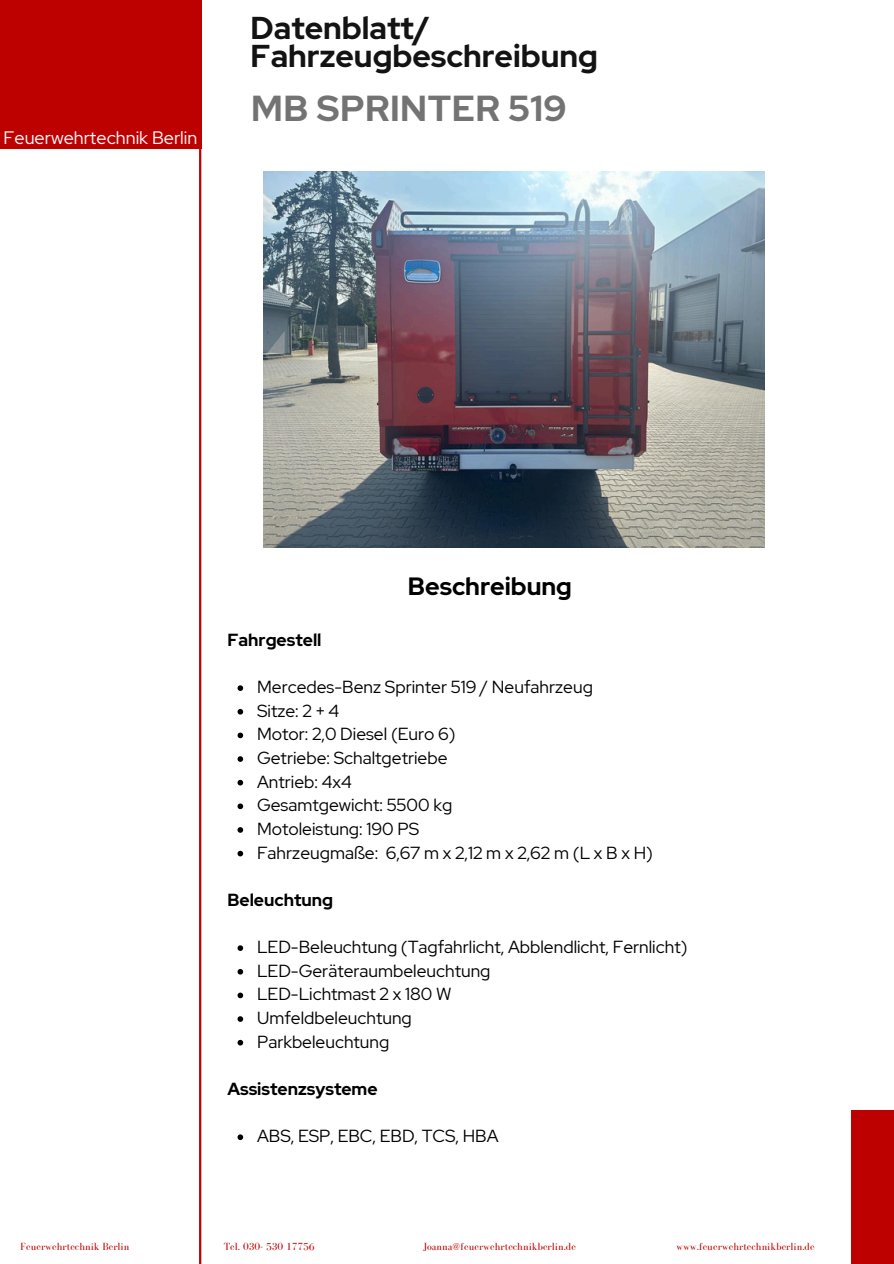
<style>
.page{position:relative;width:894px;height:1264px;background:#fff}
.page>*{position:absolute;margin:0;border:0;box-sizing:border-box;transform-origin:0 0}
.t1{font:700 36px "Red Hat Display";letter-spacing:.015em;color:#737373}
.t2{font:700 31.5px/28.2px "Red Hat Display";color:#131313}
.t3{font:700 24.9px "Red Hat Display";color:#000}
.t4{font:18px "Red Hat Display";color:#fff}
.t5{font:17.4px "Red Hat Display";color:#000}
.t6{font:700 17.4px "Red Hat Display";color:#000}
.t7{font:10.65px "Bodoni FLF";color:#bd0000}
</style>
<div class="page">
<div style="left:0;top:0;width:201px;height:149px;background:#bd0000"></div>
<div style="left:850px;top:1110px;width:43px;height:153px;background:#bd0000"></div>
<hr style="left:199px;top:149px;width:2px;height:1114px;background:#bd0000">
<img style="left:263px;top:172px;width:501px;height:376px">
<svg style="left:237px;top:685px;width:6px;height:6px"></svg>
<svg style="left:237px;top:709px;width:6px;height:5px"></svg>
<svg style="left:237px;top:732px;width:6px;height:6px"></svg>
<svg style="left:237px;top:756px;width:6px;height:5px"></svg>
<svg style="left:237px;top:779px;width:6px;height:6px"></svg>
<svg style="left:237px;top:803px;width:6px;height:6px"></svg>
<svg style="left:237px;top:827px;width:6px;height:5px"></svg>
<svg style="left:237px;top:850px;width:6px;height:6px"></svg>
<svg style="left:237px;top:945px;width:6px;height:5px"></svg>
<svg style="left:237px;top:969px;width:6px;height:5px"></svg>
<svg style="left:237px;top:992px;width:6px;height:6px"></svg>
<svg style="left:237px;top:1016px;width:6px;height:5px"></svg>
<svg style="left:237px;top:1039px;width:6px;height:6px"></svg>
<svg style="left:237px;top:1134px;width:6px;height:5px"></svg>
<p class="t4" style="left:4px;top:126px;width:195px">Feuerwehrtechnik Berlin</p>
<h2 class="t2" style="left:250px;top:14px;width:349px">Datenblatt/<br>Fahrzeugbeschreibung</h2>
<h1 class="t1" style="left:251px;top:85px;width:316px">MB SPRINTER 519</h1>
<h4 class="t3" style="left:408px;top:570px;width:165px">Beschreibung</h4>
<p class="t6" style="left:227px;top:628px;width:96px">Fahrgestell</p>
<p class="t5" style="left:257px;top:675px;width:337px">Mercedes-Benz Sprinter 519 / Neufahrzeug</p>
<p class="t5" style="left:257px;top:699px;width:84px">Sitze: 2 + 4</p>
<p class="t5" style="left:257px;top:722px;width:200px">Motor: 2,0 Diesel (Euro 6)</p>
<p class="t5" style="left:257px;top:746px;width:192px">Getriebe: Schaltgetriebe</p>
<p class="t5" style="left:257px;top:770px;width:96px">Antrieb: 4x4</p>
<p class="t5" style="left:257px;top:793px;width:197px">Gesamtgewicht: 5500 kg</p>
<p class="t5" style="left:257px;top:817px;width:163px">Motoleistung: 190 PS</p>
<h4 class="t5" style="left:257px;top:841px;width:397px">Fahrzeugmaße: 6,67 m x 2,12 m x 2,62 m (L x B x H)</h4>
<p class="t6" style="left:227px;top:888px;width:107px">Beleuchtung</p>
<p class="t5" style="left:257px;top:935px;width:432px">LED-Beleuchtung (Tagfahrlicht, Abblendlicht, Fernlicht)</p>
<p class="t5" style="left:257px;top:959px;width:235px">LED-Geräteraumbeleuchtung</p>
<p class="t5" style="left:257px;top:982px;width:196px">LED-Lichtmast 2 x 180 W</p>
<p class="t5" style="left:257px;top:1006px;width:156px">Umfeldbeleuchtung</p>
<h4 class="t5" style="left:257px;top:1030px;width:134px">Parkbeleuchtung</h4>
<p class="t6" style="left:227px;top:1077px;width:152px">Assistenzsysteme</p>
<p class="t5" style="left:257px;top:1124px;width:243px">ABS, ESP, EBC, EBD, TCS, HBA</p>
<h3 class="t7" style="left:20px;top:1240px;width:111px">Feuerwehrtechnik Berlin</h3>
<h3 class="t7" style="left:224px;top:1240px;width:92px">Tel. 030- 530 17756</h3>
<h3 class="t7" style="left:423px;top:1240px;width:154px">Joanna@feuerwehrtechnikberlin.de</h3>
<h3 class="t7" style="left:676px;top:1240px;width:140px">www.feuerwehrtechnikberlin.de</h3>
</div>
